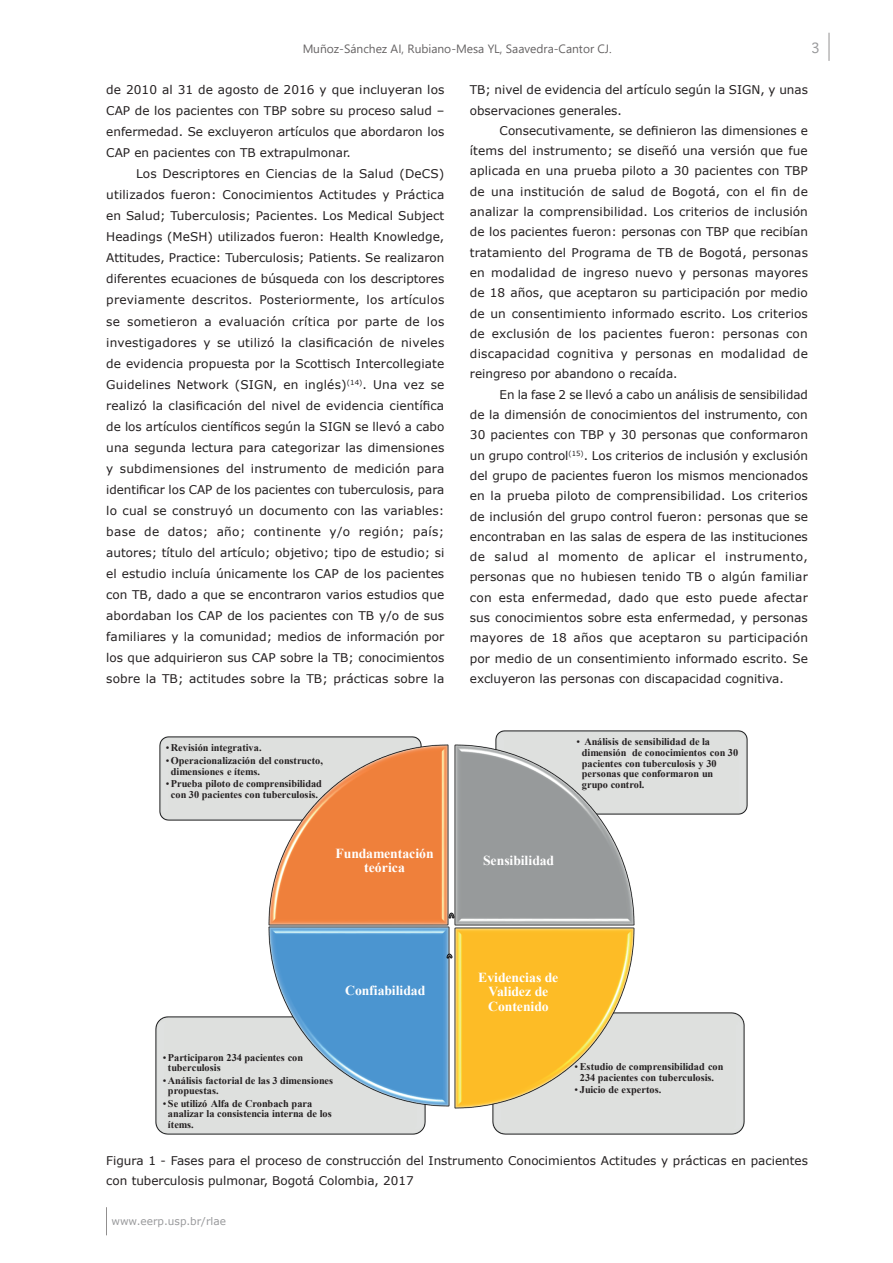
<style>
.page{position:relative;width:893px;height:1263px;background:#fff}
.page>*{position:absolute;margin:0;border:0;box-sizing:border-box;transform-origin:0 0}
.t1{font:700 13.8px "Times New Roman";color:#fff}
.t2{font:700 13.65px/14.1px "Times New Roman";color:#fff;text-align:center}
.t3{font:13.5px "Geneva";color:#6c6d70}
.Texto{font:12px/21px "Verdana";color:#231f20;text-align:justify}
.Título_de_tabela_e_f{font:12px/20.2px "Verdana";color:#231f20}
.t4{font:12px "Segoe UI";color:#231f20}
.t5{font:10.5px "Verdana";color:#6c6d70}
.t6{font:700 10.35px/10.6px "Times New Roman";color:#231f20}
.s1{font-weight:400}
</style>
<div class="page">
<svg style="left:106px;top:1207px;width:1px;height:28px"></svg>
<svg style="left:829px;top:33px;width:1px;height:28px"></svg>
<div style="left:493px;top:1012px;width:251px;height:122px;background:#dee0de"></div>
<div style="left:156px;top:1016px;width:269px;height:118px;background:#dee0de"></div>
<div style="left:496px;top:730px;width:251px;height:84px;background:#dee0de"></div>
<div style="left:159px;top:737px;width:263px;height:84px;background:#dee0de"></div>
<img style="left:268px;top:744px;width:181px;height:363px">
<img style="left:454px;top:744px;width:180px;height:181px">
<img style="left:454px;top:928px;width:180px;height:180px">
<svg style="left:448px;top:913px;width:7px;height:6px"></svg>
<svg style="left:446px;top:953px;width:7px;height:5px"></svg>
<p class="t4" style="left:302px;top:38px;width:311px">Muñoz-Sánchez AI, Rubiano-Mesa YL, Saavedra-Cantor CJ.</p>
<p class="t3" style="left:812px;top:40px;width:11px">3</p>
<p class="Texto" style="left:106px;top:79px;width:340px">de 2010 al 31 de agosto de 2016 y que incluyeran los CAP de los pacientes con TBP sobre su proceso salud – enfermedad. Se excluyeron artículos que abordaron los CAP en pacientes con TB extrapulmonar.</p>
<p class="Texto" style="left:106px;top:163px;width:340px;text-indent:30px">Los Descriptores en Ciencias de la Salud (DeCS) utilizados fueron: Conocimientos Actitudes y Práctica en Salud; Tuberculosis; Pacientes. Los Medical Subject Headings (MeSH) utilizados fueron: Health Knowledge, Attitudes, Practice: Tuberculosis; Patients. Se realizaron diferentes ecuaciones de búsqueda con los descriptores previamente descritos. Posteriormente, los artículos se sometieron a evaluación crítica por parte de los investigadores y se utilizó la clasificación de niveles de evidencia propuesta por la Scottisch Intercollegiate Guidelines Network (SIGN, en inglés)<sup>(14)</sup>. Una vez se realizó la clasificación del nivel de evidencia científica de los artículos científicos según la SIGN se llevó a cabo una segunda lectura para categorizar las dimensiones y subdimensiones del instrumento de medición para identificar los CAP de los pacientes con tuberculosis, para lo cual se construyó un documento con las variables: base de datos; año; continente y/o región; país; autores; título del artículo; objetivo; tipo de estudio; si el estudio incluía únicamente los CAP de los pacientes con TB, dado a que se encontraron varios estudios que abordaban los CAP de los pacientes con TB y/o de sus familiares y la comunidad; medios de información por los que adquirieron sus CAP sobre la TB; conocimientos sobre la TB; actitudes sobre la TB; prácticas sobre la</p>
<p class="Texto" style="left:470px;top:80px;width:339px;line-height:20.2px">TB; nivel de evidencia del artículo según la SIGN, y unas observaciones generales.</p>
<p class="Texto" style="left:470px;top:120px;width:340px;line-height:20.2px;text-indent:30px">Consecutivamente, se definieron las dimensiones e ítems del instrumento; se diseñó una versión que fue aplicada en una prueba piloto a 30 pacientes con TBP de una institución de salud de Bogotá, con el fin de analizar la comprensibilidad. Los criterios de inclusión de los pacientes fueron: personas con TBP que recibían tratamiento del Programa de TB de Bogotá, personas en modalidad de ingreso nuevo y personas mayores de 18 años, que aceptaron su participación por medio de un consentimiento informado escrito. Los criterios de exclusión de los pacientes fueron: personas con discapacidad cognitiva y personas en modalidad de reingreso por abandono o recaída.</p>
<p class="Texto" style="left:470px;top:384px;width:340px;line-height:20.2px;text-indent:30px">En la fase 2 se llevó a cabo un análisis de sensibilidad de la dimensión de conocimientos del instrumento, con 30 pacientes con TBP y 30 personas que conformaron un grupo control<sup>(15)</sup>. Los criterios de inclusión y exclusión del grupo de pacientes fueron los mismos mencionados en la prueba piloto de comprensibilidad. Los criterios de inclusión del grupo control fueron: personas que se encontraban en las salas de espera de las instituciones de salud al momento de aplicar el instrumento, personas que no hubiesen tenido TB o algún familiar con esta enfermedad, dado que esto puede afectar sus conocimientos sobre esta enfermedad, y personas mayores de 18 años que aceptaron su participación por medio de un consentimiento informado escrito. Se excluyeron las personas con discapacidad cognitiva.</p>
<p class="t6" style="left:166px;top:742px;width:98px"><span class="s1">•</span> Revisión integrativa.</p>
<p class="t6" style="left:171px;top:755px;width:154px;text-indent:-5px"><span class="s1">•</span> Operacionalización del constructo, dimensiones e ítems.</p>
<p class="t6" style="left:166px;top:778px;width:158px;text-align:center"><span class="s1">•</span> Prueba piloto de comprensibilidad con 30 pacientes con tuberculosis.</p>
<p class="t1" style="left:335px;top:844px;width:100px">Fundamentación</p>
<p class="t2" style="left:364px;top:860px;width:42px">teórica</p>
<p class="t2" style="left:345px;top:983px;width:82px">Confiabilidad</p>
<p class="t6" style="left:168px;top:1051px;width:137px;text-indent:-5px"><span class="s1">•</span> Participaron 234 pacientes con tuberculosis</p>
<p class="t6" style="left:168px;top:1075px;width:167px;text-indent:-5px"><span class="s1">•</span> Análisis factorial de las 3 dimensiones propuestas.</p>
<p class="t6" style="left:168px;top:1098px;width:165px;text-indent:-5px"><span class="s1">•</span> Se utilizó Alfa de Cronbach para analizar la consistencia interna de los ítems.</p>
<p class="t6" style="left:582px;top:736px;width:158px;text-indent:-5px"><span class="s1">•</span> Análisis de sensibilidad de la dimensión de conocimientos con 30 pacientes con tuberculosis y 30 personas que conformaron un grupo control.</p>
<p class="t2" style="left:483px;top:853px;width:73px">Sensibilidad</p>
<p class="t2" style="left:478px;top:970px;width:82px">Evidencias de<br>Validez de<br>Contenido</p>
<p class="t6" style="left:574px;top:1061px;width:151px;text-align:center"><span class="s1">•</span> Estudio de comprensibilidad con<br>234 pacientes con tuberculosis.</p>
<p class="t6" style="left:574px;top:1084px;width:88px"><span class="s1">•</span> Juicio de expertos.</p>
<p class="Título_de_tabela_e_f" style="left:106px;top:1150px;width:703px">Figura 1 - Fases para el proceso de construcción del Instrumento Conocimientos Actitudes y prácticas en pacientes con tuberculosis pulmonar, Bogotá Colombia, 2017</p>
<p class="t5" style="left:111px;top:1214px;width:116px">www.eerp.usp.br/rlae</p>
</div>
